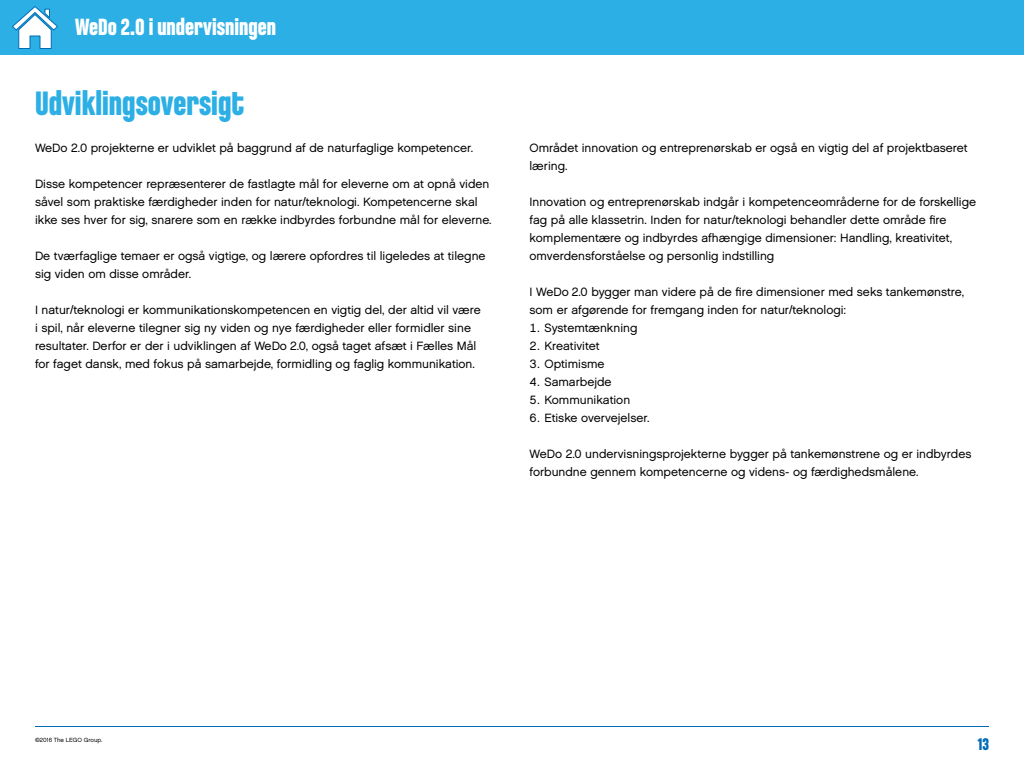
<style>
.page{position:relative;width:1024px;height:768px;background:#fff}
.page>*{position:absolute;margin:0;border:0;box-sizing:border-box;transform-origin:0 0}
.t1{font:700 36px "LEGO Chalet Comprime 80";color:#2cafe5}
.t2{font:700 25px "LEGO Chalet Comprime 80";color:#fff}
.t3{font:700 18px "LEGO Chalet Comprime 80";color:#006cb7}
.t4{font:12px/18px "LEGO Chalet 60";color:#000}
.t5{font:6px "LEGO Chalet 60";color:#000}
</style>
<div class="page">
<div style="left:0;top:0;width:1024px;height:55px;background:#2cafe5"></div>
<hr style="left:35px;top:726px;width:954px;height:2px;background:#006cb7">
<svg style="left:12px;top:6px;width:46px;height:43px"></svg>
<h2 class="t2" style="left:75px;top:12px;width:203px">WeDo 2.0 i undervisningen</h2>
<h1 class="t1" style="left:35px;top:82px;width:211px">Udviklingsoversigt</h1>
<p class="t4" style="left:35px;top:138px;width:440px">WeDo 2.0 projekterne er udviklet på baggrund af de naturfaglige kompetencer.</p>
<p class="t4" style="left:35px;top:174px;width:458px">Disse kompetencer repræsenterer de fastlagte mål for eleverne om at opnå viden såvel som praktiske færdigheder inden for natur/teknologi. Kompetencerne skal ikke ses hver for sig, snarere som en række indbyrdes forbundne mål for eleverne.</p>
<p class="t4" style="left:35px;top:246px;width:452px">De tværfaglige temaer er også vigtige, og lærere opfordres til ligeledes at tilegne sig viden om disse områder.</p>
<p class="t4" style="left:35px;top:300px;width:447px">I natur/teknologi er kommunikationskompetencen en vigtig del, der altid vil være i spil, når eleverne tilegner sig ny viden og nye færdigheder eller formidler sine resultater. Derfor er der i udviklingen af WeDo 2.0, også taget afsæt i Fælles Mål for faget dansk, med fokus på samarbejde, formidling og faglig kommunikation.</p>
<p class="t4" style="left:529px;top:138px;width:440px">Området innovation og entreprenørskab er også en vigtig del af projektbaseret læring.</p>
<p class="t4" style="left:529px;top:192px;width:448px">Innovation og entreprenørskab indgår i kompetenceområderne for de forskellige fag på alle klassetrin. Inden for natur/teknologi behandler dette område fire komplementære og indbyrdes afhængige dimensioner: Handling, kreativitet, omverdensforståelse og personlig indstilling</p>
<p class="t4" style="left:529px;top:282px;width:436px">I WeDo 2.0 bygger man videre på de fire dimensioner med seks tankemønstre, som er afgørende for fremgang inden for natur/teknologi:</p>
<p class="t4" style="left:529px;top:318px;width:109px">1. Systemtænkning</p>
<p class="t4" style="left:529px;top:336px;width:72px">2. Kreativitet</p>
<p class="t4" style="left:529px;top:354px;width:77px">3. Optimisme</p>
<p class="t4" style="left:529px;top:372px;width:84px">4. Samarbejde</p>
<p class="t4" style="left:529px;top:390px;width:102px">5. Kommunikation</p>
<p class="t4" style="left:529px;top:408px;width:122px">6. Etiske overvejelser.</p>
<p class="t4" style="left:529px;top:444px;width:444px">WeDo 2.0 undervisningsprojekterne bygger på tankemønstrene og er indbyrdes forbundne gennem kompetencerne og videns- og færdighedsmålene.</p>
<p class="t5" style="left:35px;top:736px;width:69px">©2016 The LEGO Group.</p>
<h3 class="t3" style="left:978px;top:734px;width:13px">13</h3>
</div>
